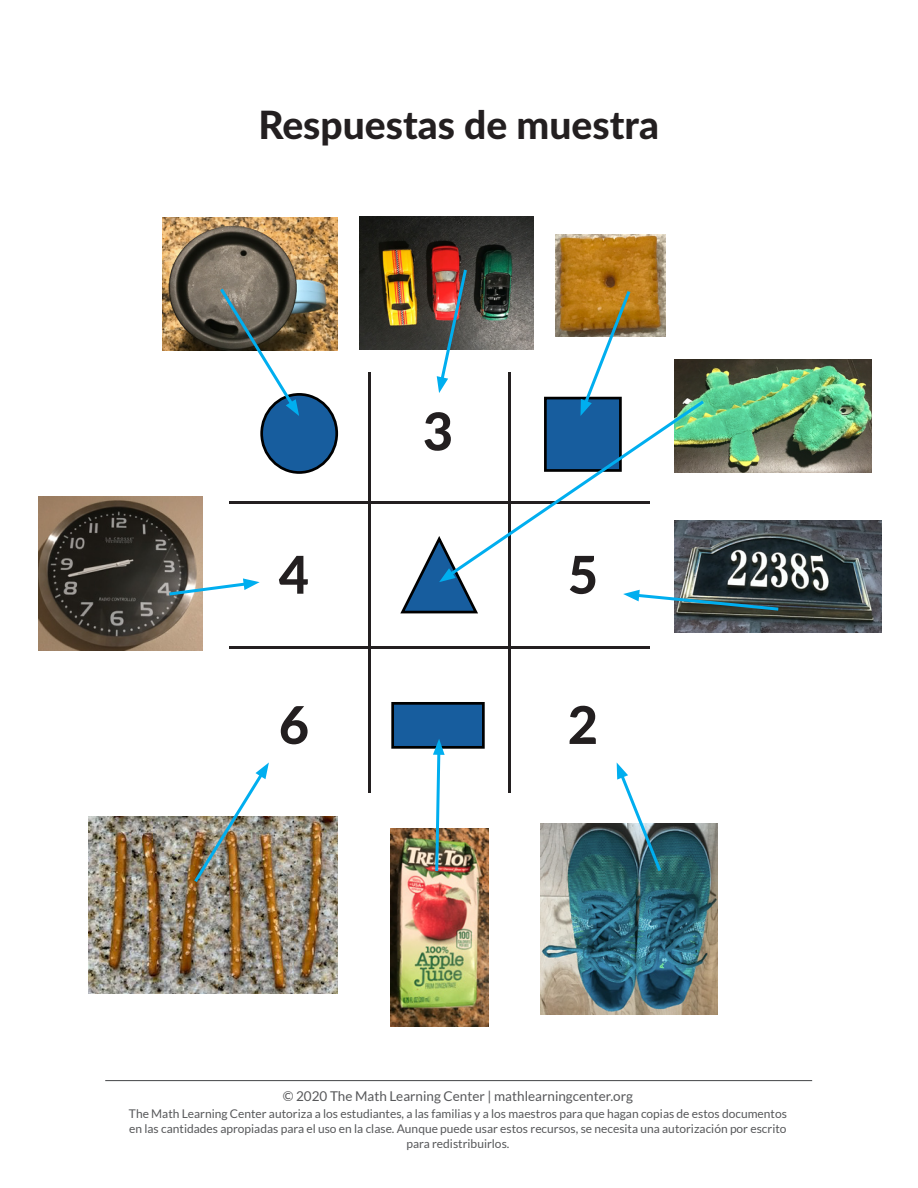
<style>
.page{position:relative;width:918px;height:1188px;background:#fff}
.page>*{position:absolute;margin:0;border:0;box-sizing:border-box;transform-origin:0 0}
.Bingo_Number{font:800 52.05px "Lato";color:#231f20}
.Collateral_Heading{font:800 39px "Lato";color:#231f20}
.t1{font:13.5px "Lato";color:#57585a}
.t2{font:12px/15px "Lato";color:#57585a;text-align:center}
</style>
<div class="page">
<hr style="left:105px;top:1080px;width:707px;height:1px;background:#57585a">
<hr style="left:368px;top:372px;width:2px;height:420px;background:#231f20">
<hr style="left:508px;top:372px;width:2px;height:420px;background:#231f20">
<hr style="left:229px;top:501px;width:420px;height:3px;background:#231f20">
<hr style="left:229px;top:646px;width:420px;height:3px;background:#231f20">
<div style="left:262px;top:394px;width:75px;height:78px;background:#175d9e;border-radius:50%"></div>
<div style="left:260px;top:393px;width:78px;height:81px;border:3px solid #000;border-radius:50%"></div>
<div style="left:391px;top:702px;width:94px;height:47px;background:#175d9e;border:3px solid #000"></div>
<img style="left:390px;top:828px;width:98px;height:199px">
<img style="left:675px;top:521px;width:207px;height:111px">
<img style="left:540px;top:824px;width:178px;height:191px">
<img style="left:675px;top:359px;width:196px;height:114px">
<img style="left:39px;top:497px;width:163px;height:153px">
<img style="left:359px;top:216px;width:175px;height:133px">
<img style="left:89px;top:816px;width:249px;height:177px">
<img style="left:556px;top:234px;width:110px;height:102px">
<img style="left:162px;top:217px;width:175px;height:133px">
<svg style="left:217px;top:285px;width:82px;height:131px"></svg>
<img style="left:437px;top:266px;width:32px;height:127px">
<svg style="left:580px;top:288px;width:53px;height:110px"></svg>
<svg style="left:480px;top:398px;width:227px;height:182px"></svg>
<svg style="left:400px;top:536px;width:80px;height:78px"></svg>
<svg style="left:623px;top:590px;width:159px;height:22px"></svg>
<svg style="left:617px;top:763px;width:47px;height:111px"></svg>
<svg style="left:433px;top:739px;width:12px;height:135px"></svg>
<img style="left:191px;top:762px;width:78px;height:123px">
<svg style="left:166px;top:578px;width:94px;height:19px"></svg>
<h2 class="Collateral_Heading" style="left:258px;top:96px;width:402px">Respuestas de muestra</h2>
<p class="Bingo_Number" style="left:423px;top:393px;width:32px">3</p>
<p class="Bingo_Number" style="left:279px;top:536px;width:32px">4</p>
<p class="Bingo_Number" style="left:568px;top:536px;width:32px">5</p>
<p class="Bingo_Number" style="left:279px;top:686px;width:32px">6</p>
<p class="Bingo_Number" style="left:568px;top:686px;width:32px">2</p>
<p class="t1" style="left:283px;top:1088px;width:352px">© 2020 The Math Learning Center | mathlearningcenter.org</p>
<p class="t2" style="left:129px;top:1106px;width:659px">The Math Learning Center autoriza a los estudiantes, a las familias y a los maestros para que hagan copias de estos documentos en las cantidades apropiadas para el uso en la clase. Aunque puede usar estos recursos, se necesita una autorización por escrito para redistribuirlos.</p>
</div>
